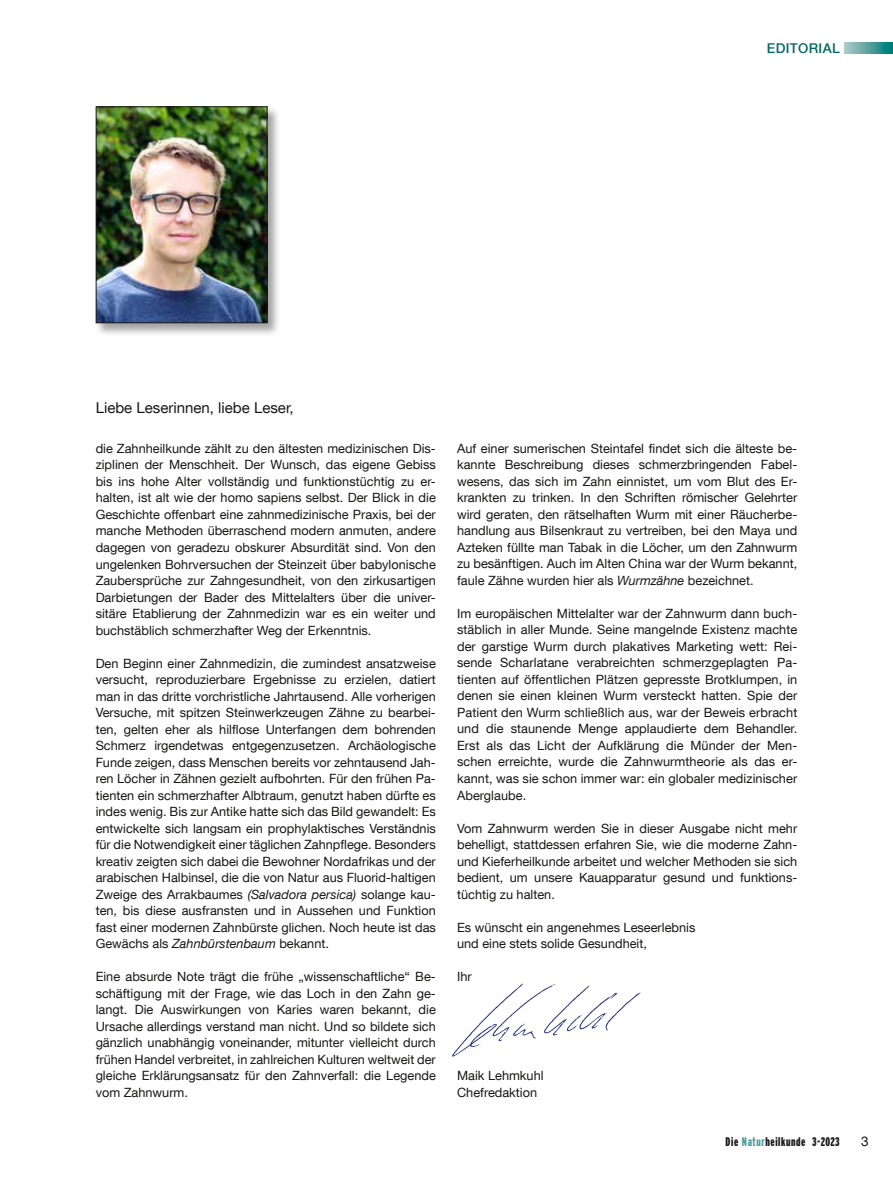
<style>
.page{position:relative;width:893px;height:1191px;background:#fff}
.page>*{position:absolute;margin:0;border:0;box-sizing:border-box;transform-origin:0 0}
.t1{font:15px "Helvetica Neue LT Com";color:#181716}
.t2{font:500 13.5px "Helvetica Neue LT Com";letter-spacing:.025em;color:#006961}
.t3{font:13.5px "Helvetica Neue LT Com";color:#181716}
.t4{font:12.75px/16.5px "Helvetica Neue LT Com";color:#181716;text-align:justify}
.t5{font:900 12.45px "Interstate Compressed";letter-spacing:.05em;color:#181716}
.s1{font-style:italic}
.s2{color:#509c9a}
</style>
<div class="page">
<svg style="left:844px;top:43px;width:49px;height:10px"></svg>
<div style="left:95px;top:106px;width:186px;height:230px;background:#181716;opacity:.4"></div>
<img style="left:98px;top:108px;width:167px;height:213px">
<div style="left:96px;top:106px;width:171px;height:217px;border:1px solid #181716"></div>
<img style="left:452px;top:983px;width:189px;height:74px">
<p class="t2" style="left:767px;top:40px;width:74px">EDITORIAL</p>
<p class="t1" style="left:96px;top:399px;width:200px">Liebe Leserinnen, liebe Leser,</p>
<p class="t4" style="left:96px;top:440px;width:342px">die Zahnheilkunde zählt zu den ältesten medizinischen Dis&shy;ziplinen der Menschheit. Der Wunsch, das eigene Gebiss bis ins hohe Alter vollständig und funktionstüchtig zu er&shy;halten, ist alt wie der homo sapiens selbst. Der Blick in die Geschichte offenbart eine zahnmedizinische Praxis, bei der manche Methoden überraschend modern anmuten, andere dagegen von geradezu obskurer Absurdität sind. Von den ungelenken Bohrversuchen der Steinzeit über babylonische Zaubersprüche zur Zahngesundheit, von den zirkusartigen Darbietungen der Bader des Mittelalters über die univer&shy;sitäre Etablierung der Zahnmedizin war es ein weiter und buchstäblich schmerzhafter Weg der Erkenntnis.</p>
<p class="t4" style="left:96px;top:654px;width:342px">Den Beginn einer Zahnmedizin, die zumindest ansatzweise versucht, reproduzierbare Ergebnisse zu erzielen, datiert man in das dritte vorchristliche Jahrtausend. Alle vorherigen Versuche, mit spitzen Steinwerkzeugen Zähne zu bearbei&shy;ten, gelten eher als hilflose Unterfangen dem bohrenden Schmerz irgendetwas entgegenzusetzen. Archäologische Funde zeigen, dass Menschen bereits vor zehntausend Jah&shy;ren Löcher in Zähnen gezielt aufbohrten. Für den frühen Pa&shy;tienten ein schmerzhafter Albtraum, genutzt haben dürfte es indes wenig. Bis zur Antike hatte sich das Bild gewandelt: Es entwickelte sich langsam ein prophylaktisches Verständnis für die Notwendigkeit einer täglichen Zahnpflege. Besonders kreativ zeigten sich dabei die Bewohner Nordafrikas und der arabischen Halbinsel, die die von Natur aus Fluorid-haltigen Zweige des Arrakbaumes <span class="s1">(Salvadora persica)</span> solange kau&shy;ten, bis diese ausfransten und in Aussehen und Funktion fast einer modernen Zahnbürste glichen. Noch heute ist das Gewächs als <span class="s1">Zahnbürstenbaum</span> bekannt.</p>
<p class="t4" style="left:96px;top:968px;width:342px">Eine absurde Note trägt die frühe „wissenschaftliche“ Be&shy;schäftigung mit der Frage, wie das Loch in den Zahn ge&shy;langt. Die Auswirkungen von Karies waren bekannt, die Ursache allerdings verstand man nicht. Und so bildete sich gänzlich unabhängig voneinander, mitunter vielleicht durch frühen Handel verbreitet, in zahlreichen Kulturen weltweit der gleiche Erklärungsansatz für den Zahnverfall: die Legende vom Zahnwurm.</p>
<p class="t4" style="left:457px;top:440px;width:342px">Auf einer sumerischen Steintafel findet sich die älteste be&shy;kannte Beschreibung dieses schmerzbringenden Fabel&shy;wesens, das sich im Zahn einnistet, um vom Blut des Er&shy;krankten zu trinken. In den Schriften römischer Gelehrter wird geraten, den rätselhaften Wurm mit einer Räucherbe&shy;handlung aus Bilsenkraut zu vertreiben, bei den Maya und Azteken füllte man Tabak in die Löcher, um den Zahnwurm zu besänftigen. Auch im Alten China war der Wurm bekannt, faule Zähne wurden hier als <span class="s1">Wurmzähne</span> bezeichnet.</p>
<p class="t4" style="left:457px;top:605px;width:342px">Im europäischen Mittelalter war der Zahnwurm dann buch&shy;stäblich in aller Munde. Seine mangelnde Existenz machte der garstige Wurm durch plakatives Marketing wett: Rei&shy;sende Scharlatane verabreichten schmerzgeplagten Pa&shy;tienten auf öffentlichen Plätzen gepresste Brotklumpen, in denen sie einen kleinen Wurm versteckt hatten. Spie der Patient den Wurm schließlich aus, war der Beweis erbracht und die staunende Menge applaudierte dem Behandler.<br>Erst als das Licht der Aufklärung die Münder der Men&shy;schen erreichte, wurde die Zahnwurmtheorie als das er&shy;kannt, was sie schon immer war: ein globaler medizinischer Aberglaube.</p>
<p class="t4" style="left:457px;top:819px;width:342px">Vom Zahnwurm werden Sie in dieser Ausgabe nicht mehr behelligt, stattdessen erfahren Sie, wie die moderne Zahn&shy;und Kieferheilkunde arbeitet und welcher Methoden sie sich bedient, um unsere Kauapparatur gesund und funktions&shy;tüchtig zu halten.</p>
<p class="t4" style="left:457px;top:918px;width:240px">Es wünscht ein angenehmes Leseerlebnis und eine stets solide Gesundheit,</p>
<p class="t4" style="left:457px;top:968px;width:16px">Ihr</p>
<p class="t4" style="left:457px;top:1067px;width:88px">Maik Lehmkuhl<br>Chefredaktion</p>
<p class="t5" style="left:726px;top:1135px;width:116px">Die <span class="s2">Natur</span>heilkunde 3-2023</p>
<p class="t3" style="left:861px;top:1133px;width:9px">3</p>
</div>
